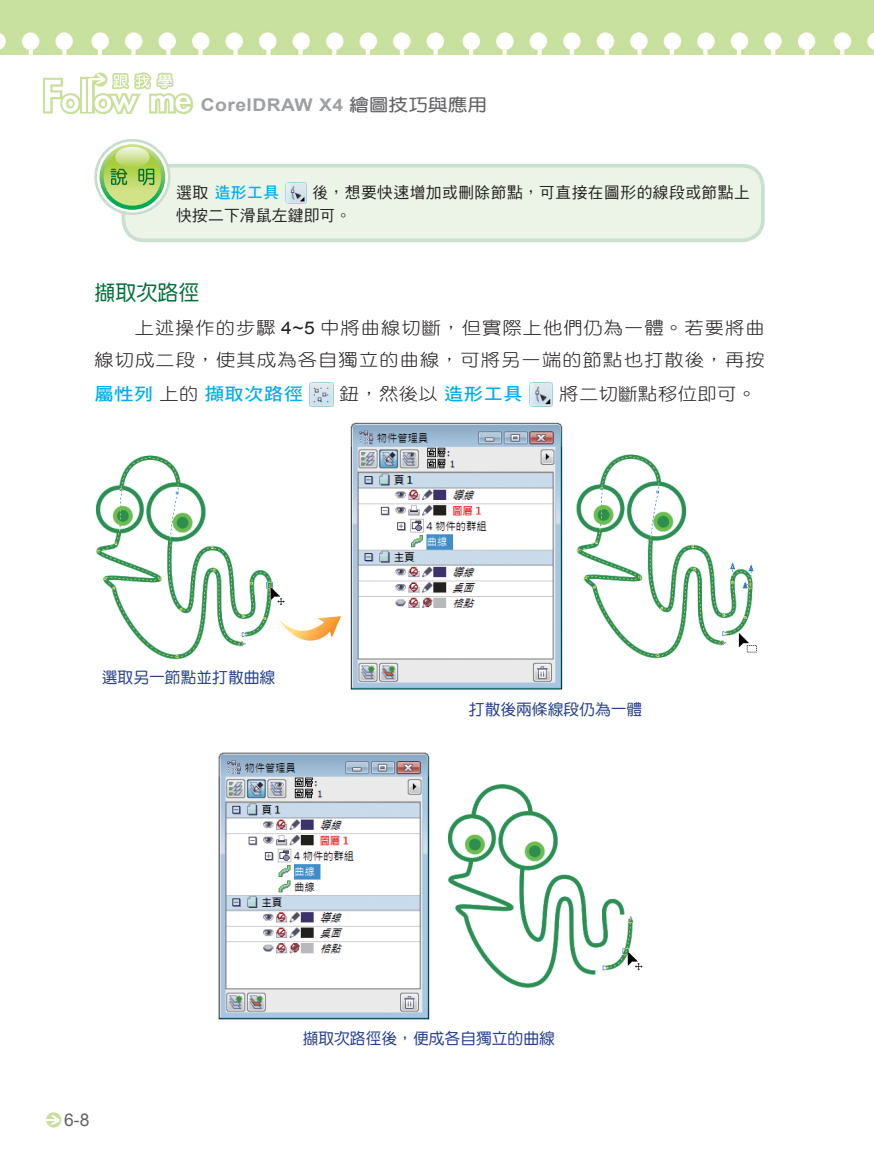
<style>
.page{position:relative;width:874px;height:1171px;background:#fff}
.page>*{position:absolute;margin:0;border:0;box-sizing:border-box;transform-origin:0 0}
.t1{font:21px "DF Yuan Std W5";color:#006f3a}
.t2{font:17.5px/31.5px "DF Yuan Std W3";letter-spacing:.055em;color:#231f20;text-align:right;scale:1.1 1}
.t3{font:700 17.5px "Arial";letter-spacing:.025em;color:#9d9fa2;scale:1.1 1}
.t4{font:17.5px "DF Hei Std W7";letter-spacing:.025em;color:#00aeef;scale:1.1 1}
.t5{font:17.5px "DF Yuan Std W3";letter-spacing:.025em;color:#231f20;scale:1.1 1}
.t6{font:17.5px "Arial";color:#636366}
.t7{font:15.75px/23.3px "DF Hei Std W5";letter-spacing:.03em;color:#231f20}
.t8{font:15.75px "DF Yuan Std W5";color:#253f8e}
.t9{font:15.75px "DF Hei Std W7";color:#00aeef}
.s1{font-family:"DF Yuan Std W7";font-weight:400;color:#636366}
.s2{font-family:"DF Hei Std W5";color:#231f20}
.s3{font-family:"Arial"}
.s4{font-family:"DF Yuan Std W3";color:#231f20}
.s5{font-family:"DF Hei Std W7";color:#00aeef}
</style>
<div class="page">
<img style="left:0;top:0;width:873px;height:55px">
<svg style="left:43px;top:72px;width:150px;height:42px"></svg>
<div style="left:46px;top:1112px;width:15px;height:15px;background:#c8e09c;border-radius:50%"></div>
<svg style="left:46px;top:1115px;width:14px;height:10px"></svg>
<div style="left:123px;top:166px;width:639px;height:74px;background:#ecf4e7;border-radius:21px"></div>
<div style="left:121px;top:164px;width:643px;height:78px;border:4px solid #cae0d0;border-radius:21px"></div>
<svg style="left:94px;top:139px;width:76px;height:76px"></svg>
<svg style="left:97px;top:142px;width:71px;height:70px"></svg>
<svg style="left:99px;top:144px;width:66px;height:66px"></svg>
<svg style="left:104px;top:148px;width:57px;height:58px;background:#bfd96c"></svg>
<svg style="left:115px;top:147px;width:34px;height:21px"></svg>
<svg style="left:110px;top:169px;width:17px;height:16px"></svg>
<svg style="left:138px;top:169px;width:16px;height:16px"></svg>
<img style="left:285px;top:183px;width:21px;height:20px">
<img style="left:309px;top:382px;width:24px;height:24px">
<img style="left:529px;top:382px;width:23px;height:24px">
<img style="left:96px;top:455px;width:189px;height:204px">
<img style="left:351px;top:422px;width:211px;height:268px">
<img style="left:576px;top:454px;width:181px;height:205px">
<img style="left:218px;top:752px;width:211px;height:268px">
<img style="left:448px;top:784px;width:193px;height:204px">
<svg style="left:278px;top:616px;width:63px;height:30px"></svg>
<p class="t3" style="left:200px;top:93px;width:262px">CorelDRAW X4 <span class="s1">繪圖技巧與應用</span></p>
<p class="t7" style="left:176px;top:180px;width:574px;text-indent:136px">後，想要快速增加或刪除節點，可直接在圖形的線段或節點上快按二下滑鼠左鍵即可。</p>
<p class="t9" style="left:176px;top:183px;width:104px"><span class="s2">選取</span>造形工具</p>
<p class="t1" style="left:94px;top:281px;width:106px">擷取次路徑</p>
<p class="t2" style="left:94px;top:312px;width:610px">上述操作的步驟 <span class="s3">4~5</span> 中將曲線切斷，但實際上他們仍為一體。若要將曲<br>線切成二段，使其成為各自獨立的曲線，可將另一端的節點也打散後，再按</p>
<p class="t4" style="left:94px;top:384px;width:191px">屬性列<span class="s4">上的</span>擷取次路徑</p>
<p class="t2" style="left:339px;top:377px;width:168px">鈕，然後以<span class="s5">造形工具</span></p>
<p class="t5" style="left:559px;top:384px;width:180px">將二切斷點移位即可。</p>
<p class="t8" style="left:102px;top:669px;width:175px">選取另一節點並打散曲線</p>
<p class="t8" style="left:468px;top:700px;width:175px">打散後兩條線段仍為一體</p>
<p class="t6" style="left:64px;top:1108px;width:27px">6-8</p>
<p class="t8" style="left:302px;top:1030px;width:253px">擷取次路徑後，便成各自獨立的曲線</p>
</div>
